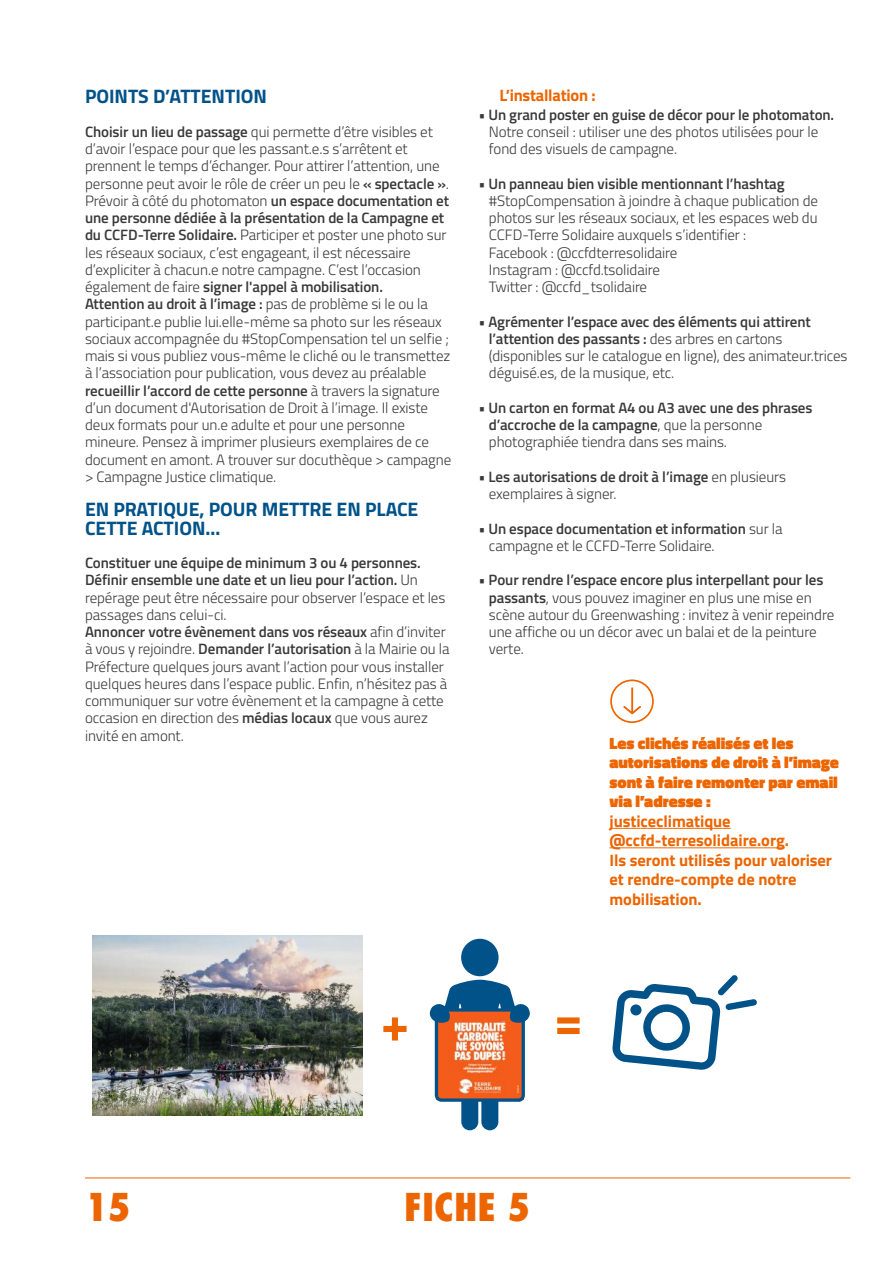
<style>
.page{position:relative;width:893px;height:1263px;background:#fff}
.page>*{position:absolute;margin:0;border:0;box-sizing:border-box;transform-origin:0 0}
.t1{font:700 50.4px "Titillium";color:#ec6500}
.t2{font:800 condensed 37.5px "Futura LT";color:#ec6500}
.t3{font:700 19.5px/19.5px "Titillium";letter-spacing:-.005em;color:#005289}
.t4{font:700 16.5px/19.5px "Titillium";letter-spacing:-.005em;color:#ec6500}
.t5{font:900 16.5px/19.5px "Titillium";letter-spacing:-.005em;color:#ec6500}
.t6{font:300 15px/17.2px "Titillium";letter-spacing:-.005em;color:#3a3939}
.t7{font:600 15px/17.2px "Titillium";letter-spacing:-.01em;color:#3a3939}
.s1{font-weight:600}
.s2{font-weight:300}
</style>
<div class="page">
<hr style="left:85px;top:1177px;width:765px;height:1px;background:#ec6500">
<svg style="left:623px;top:687px;width:18px;height:27px"></svg>
<div style="left:610px;top:679px;width:44px;height:44px;border:2px solid #ec6500;border-radius:50%"></div>
<svg style="left:609px;top:828px;width:122px;height:1px"></svg>
<svg style="left:609px;top:847px;width:176px;height:1px"></svg>
<img style="left:92px;top:936px;width:270px;height:180px">
<svg style="left:429px;top:939px;width:101px;height:191px"></svg>
<svg style="left:612px;top:975px;width:145px;height:95px"></svg>
<h3 class="t3" style="left:85px;top:85px;width:183px">POINTS D’ATTENTION</h3>
<p class="t6" style="left:85px;top:122px;width:368px"><span class="s1">Choisir un lieu de passage</span> qui permette d’être visibles et d’avoir l’espace pour que les passant.e.s s’arrêtent et prennent le temps d’échanger. Pour attirer l’attention, une personne peut avoir le rôle de créer un peu le <span class="s1">« spectacle »</span>.<br>Prévoir à côté du photomaton <span class="s1">un espace documentation et une personne dédiée à la présentation de la Campagne et du CCFD-Terre Solidaire.</span> Participer et poster une photo sur les réseaux sociaux, c’est engageant, il est nécessaire d’expliciter à chacun.e notre campagne. C’est l’occasion également de faire <span class="s1">signer l'appel à mobilisation.<br>Attention au droit à l’image :</span> pas de problème si le ou la participant.e publie lui.elle-même sa photo sur les réseaux sociaux accompagnée du #StopCompensation tel un selfie ; mais si vous publiez vous-même le cliché ou le transmettez à l’association pour publication, vous devez au préalable <span class="s1">recueillir l’accord de cette personne</span> à travers la signature d’un document d'Autorisation de Droit à l’image. Il existe deux formats pour un.e adulte et pour une personne mineure. Pensez à imprimer plusieurs exemplaires de ce document en amont. A trouver sur docuthèque &gt; campagne &gt; Campagne Justice climatique.</p>
<h3 class="t3" style="left:85px;top:498px;width:335px">EN PRATIQUE, POUR METTRE EN PLACE<br>CETTE ACTION…</h3>
<p class="t6" style="left:85px;top:553px;width:366px"><span class="s1">Constituer une équipe de minimum 3 ou 4 personnes.<br>Définir ensemble une date et un lieu pour l’action.</span> Un repérage peut être nécessaire pour observer l’espace et les passages dans celui-ci.<br><span class="s1">Annoncer votre évènement dans vos réseaux</span> afin d’inviter à vous y rejoindre. <span class="s1">Demander l’autorisation</span> à la Mairie ou la Préfecture quelques jours avant l’action pour vous installer quelques heures dans l’espace public. Enfin, n’hésitez pas à communiquer sur votre évènement et la campagne à cette occasion en direction des <span class="s1">médias locaux</span> que vous aurez invité en amont.</p>
<p class="t4" style="left:500px;top:84px;width:97px">L’installation :</p>
<p class="t6" style="left:489px;top:105px;width:347px;text-indent:-11px">• <span class="s1">Un grand poster en guise de décor pour le photomaton.<br></span>Notre conseil : utiliser une des photos utilisées pour le fond des visuels de campagne.</p>
<p class="t6" style="left:489px;top:174px;width:331px;text-indent:-11px">• <span class="s1">Un panneau bien visible mentionnant l’hashtag </span>#StopCompensation à joindre à chaque publication de photos sur les réseaux sociaux, et les espaces web du CCFD-Terre Solidaire auxquels s’identifier :<br>Facebook : @ccfdterresolidaire<br>Instagram : @ccfd.tsolidaire<br>Twitter : @ccfd_tsolidaire</p>
<p class="t6" style="left:489px;top:312px;width:360px;text-indent:-11px">• <span class="s1">Agrémenter l’espace avec des éléments qui attirent l’attention des passants :</span> des arbres en cartons (disponibles sur le catalogue en ligne), des animateur.trices déguisé.es, de la musique, etc.</p>
<p class="t7" style="left:489px;top:398px;width:325px;text-indent:-11px"><span class="s2">•</span> Un carton en format A4 ou A3 avec une des phrases d’accroche de la campagne<span class="s2">, que la personne photographiée tiendra dans ses mains.</span></p>
<p class="t6" style="left:489px;top:467px;width:299px;text-indent:-11px">• <span class="s1">Les autorisations de droit à l’image</span> en plusieurs exemplaires à signer.</p>
<p class="t6" style="left:489px;top:519px;width:295px;text-indent:-11px">• <span class="s1">Un espace documentation et information</span> sur la campagne et le CCFD-Terre Solidaire.</p>
<p class="t6" style="left:489px;top:571px;width:347px;text-indent:-11px">• <span class="s1">Pour rendre l’espace encore plus interpellant pour les passants</span>, vous pouvez imaginer en plus une mise en scène autour du Greenwashing : invitez à venir repeindre une affiche ou un décor avec un balai et de la peinture verte.</p>
<p class="t5" style="left:609px;top:733px;width:231px">Les clichés réalisés et les autorisations de droit à l’image sont à faire remonter par email via l’adresse :</p>
<p class="t4" style="left:609px;top:810px;width:224px">justiceclimatique @ccfd-terresolidaire.org.<br>Ils seront utilisés pour valoriser et rendre-compte de notre mobilisation.</p>
<h1 class="t1" style="left:381px;top:985px;width:30px">+</h1>
<h1 class="t1" style="left:554px;top:982px;width:30px">=</h1>
<h2 class="t2" style="left:85px;top:1183px;width:47px">15</h2>
<h2 class="t2" style="left:404px;top:1184px;width:127px">FICHE 5</h2>
</div>
